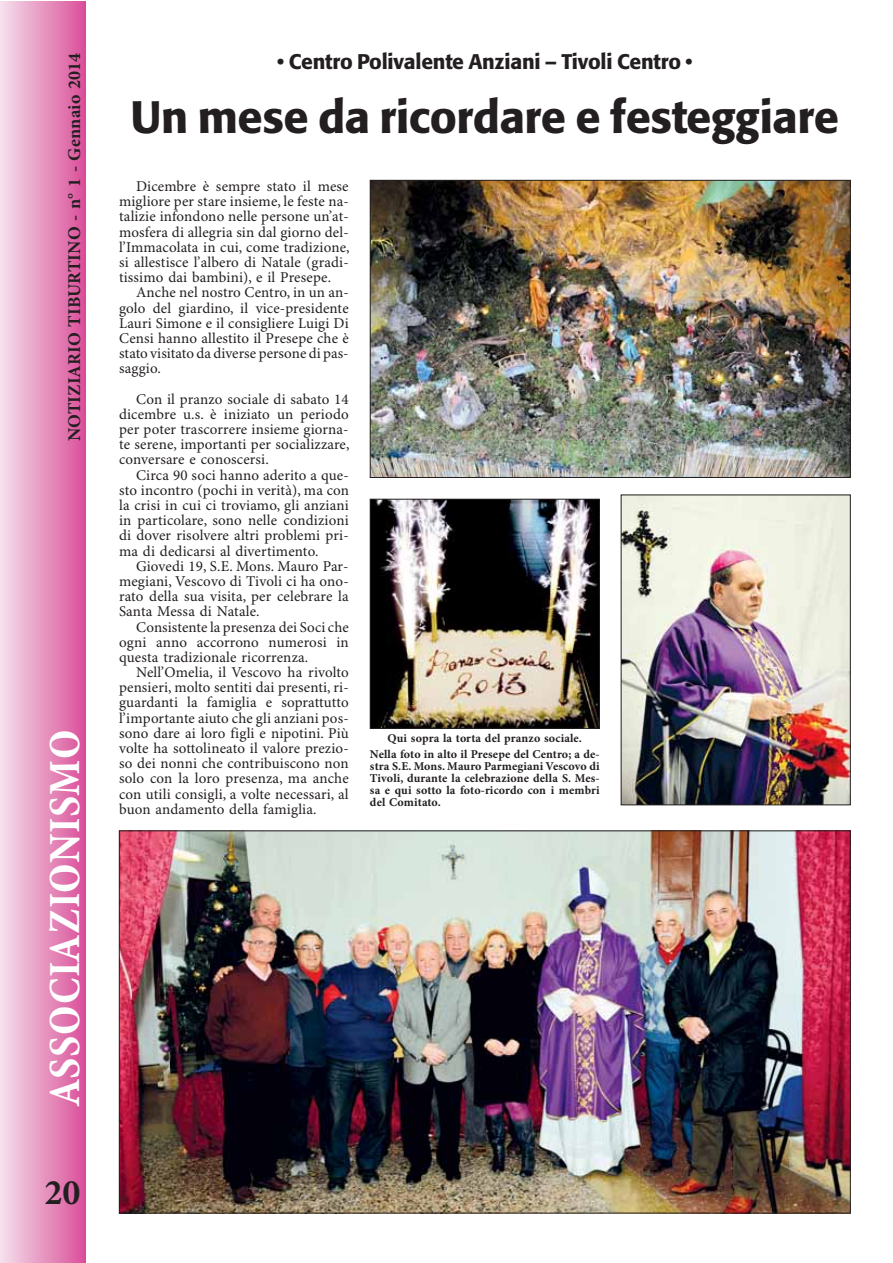
<style>
.page{position:relative;width:893px;height:1263px;background:#fff}
.page>*{position:absolute;margin:0;border:0;box-sizing:border-box;transform-origin:0 0}
.t1{font:500 45px "Formata";letter-spacing:-.01em;color:#231f20}
.t2{font:700 condensed 45px "Minion Pro";letter-spacing:.015em;color:#fff}
.t3{font:700 36px "Minion Pro";color:#231f20}
.t4{font:500 21px "Formata";letter-spacing:-.01em;color:#231f20}
.t5{font:700 18px "Minion Pro";letter-spacing:.01em;color:#231f20}
.t6{font:15px/15.1px "Minion Pro";letter-spacing:.01em;color:#231f20;text-align:justify}
.t7{font:700 12px/12px "Minion Pro";letter-spacing:.01em;color:#231f20;text-align:center}
</style>
<div class="page">
<div style="left:0;top:2px;width:85px;height:1261px;background:linear-gradient(to right,#f5e1ec,#da509a)"></div>
<img style="left:372px;top:182px;width:476px;height:294px">
<div style="left:370px;top:180px;width:480px;height:298px;border:1px solid #231f20"></div>
<img style="left:372px;top:501px;width:226px;height:226px">
<div style="left:370px;top:499px;width:230px;height:230px;border:1px solid #231f20"></div>
<img style="left:623px;top:497px;width:225px;height:306px">
<div style="left:621px;top:495px;width:229px;height:310px;border:1px solid #231f20"></div>
<img style="left:121px;top:833px;width:727px;height:378px">
<p class="t5" style="left:67px;top:441px;width:390px;rotate:-90deg">NOTIZIARIO TIBURTINO - n° 1 - Gennaio 2014</p>
<h1 class="t2" style="left:37px;top:1107px;width:379px;rotate:-90deg">ASSOCIAZIONISMO</h1>
<h2 class="t3" style="left:44px;top:1178px;width:37px">20</h2>
<h3 class="t4" style="left:277px;top:53px;width:417px">• Centro Polivalente Anziani – Tivoli Centro •</h3>
<h1 class="t1" style="left:131px;top:97px;width:710px">Un mese da ricordare e festeggiare</h1>
<p class="t6" style="left:119px;top:180px;width:232px;text-indent:17px">Dicembre è sempre stato il mese migliore per stare insieme, le feste na&shy;talizie infondono nelle persone un’at&shy;mo sfera di allegria sin dal giorno del&shy;l’Immacolata in cui, come tradizione, si allestisce l’albero di Natale (gradi&shy;tissimo dai bam bini), e il Presepe.</p>
<p class="t6" style="left:119px;top:286px;width:231px;text-indent:17px">Anche nel nostro Centro, in un an&shy;golo del giar dino, il vice-presidente Lau ri Simone e il consigliere Luigi Di Censi hanno allestito il Presepe che è stato visitato da diverse persone di pas&shy;saggio.</p>
<p class="t6" style="left:119px;top:393px;width:232px;text-indent:17px">Con il pranzo sociale di sabato 14 dicembre u.s. è iniziato un periodo per poter trascorrere insieme giorna&shy;te serene, impor tanti per socializzare, conversare e co noscersi.</p>
<p class="t6" style="left:119px;top:468px;width:231px;text-indent:17px">Circa 90 soci hanno aderito a que&shy;sto incontro (pochi in verità), ma con la crisi in cui ci troviamo, gli anziani in particolare, sono nelle condizio ni di dover risolvere altri pro blemi pri&shy;ma di dedicarsi al divertimento.</p>
<p class="t6" style="left:119px;top:560px;width:231px;text-indent:17px">Giovedi 19, S.E. Mons. Mauro Par&shy;megiani, Ve sco vo di Tivoli ci ha ono&shy;rato della sua visita, per cele brare la Santa Messa di Natale.</p>
<p class="t6" style="left:119px;top:620px;width:231px;text-indent:17px">Consistente la presenza dei Soci che ogni anno accorrono numerosi in questa tradizio nale ricorrenza.</p>
<p class="t6" style="left:119px;top:666px;width:231px;text-indent:17px">Nell’Omelia, il Vescovo ha rivolto pensieri, molto sentiti dai presenti, ri&shy;guardanti la famiglia e soprattutto l’importante aiuto che gli anziani pos&shy;sono dare ai loro figli e nipotini. Più volte ha sottolineato il valore prezio&shy;so dei nonni che contribuiscono non solo con la loro presenza, ma anche con utili consigli, a volte necessari, al buon andamento della famiglia.</p>
<p class="t7" style="left:370px;top:731px;width:231px;line-height:16.2px">Qui sopra la torta del pranzo sociale.<br>Nella foto in alto il Presepe del Centro; a de-</p>
<p class="t7" style="left:370px;top:761px;width:231px;text-align:justify">stra S.E. Mons. Mauro Parmegiani Vescovo di Tivoli, du rante la celebrazione della S. Mes&shy;sa e qui sotto la foto-ricordo con i membri del Comi tato.</p>
</div>
